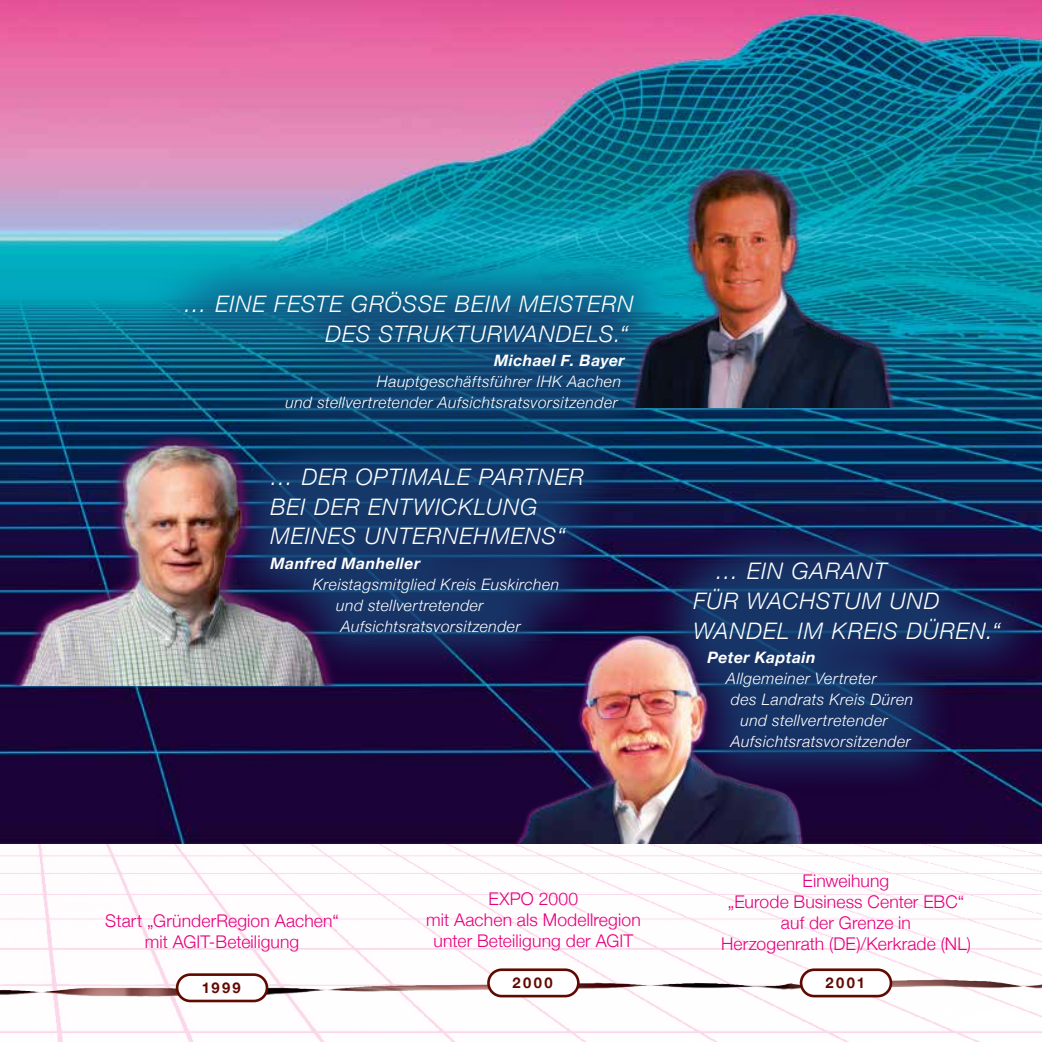
<style>
.page{position:relative;width:1042px;height:1042px;background:#fff}
.page>*{position:absolute;margin:0;border:0;box-sizing:border-box;transform-origin:0 0}
.t1{font:italic 300 22.75px/29.8px "Helvetica Neue";letter-spacing:.045em;color:#fff}
.t2{font:300 17.5px/21px "Helvetica Neue";letter-spacing:.005em;color:#e5007c;text-align:center}
.t3{font:italic 300 15.75px/21px "Helvetica Neue";letter-spacing:.03em;color:#fff}
.t4{font:italic 700 15.75px "Helvetica Neue";letter-spacing:.03em;color:#fff}
.t5{font:700 14.7px "Helvetica Neue";letter-spacing:.16em;color:#600900}
</style>
<div class="page">
<img style="left:0;top:843px;width:1042px;height:199px">
<img style="left:266px;top:980px;width:665px;height:16px">
<img style="left:0;top:0;width:1042px;height:843px">
<div style="left:801px;top:970px;width:90px;height:26px;background:#fff;border-radius:13px"></div>
<div style="left:800px;top:968px;width:92px;height:29px;border:3px solid #600900;border-radius:13px"></div>
<div style="left:177px;top:974px;width:90px;height:27px;background:#fff;border-radius:13px"></div>
<div style="left:176px;top:973px;width:92px;height:29px;border:3px solid #600900;border-radius:13px"></div>
<div style="left:488px;top:970px;width:90px;height:26px;background:#fff;border-radius:13px"></div>
<div style="left:487px;top:968px;width:93px;height:29px;border:3px solid #600900;border-radius:13px"></div>
<div style="left:225px;top:422px;width:403px;height:256px;background:#174173;opacity:.81"></div>
<div style="left:648px;top:516px;width:394px;height:278px;background:#174173;opacity:.81"></div>
<img style="left:574px;top:99px;width:334px;height:308px">
<img style="left:495px;top:620px;width:322px;height:223px">
<div style="left:141px;top:247px;width:537px;height:208px;background:#174173;opacity:.81"></div>
<img style="left:0;top:431px;width:368px;height:254px">
<h1 class="t1" style="left:184px;top:287px;width:451px;text-align:right">… EINE FESTE GRÖSSE BEIM MEISTERN<br>DES STRUKTURWANDELS.“</h1>
<p class="t4" style="left:494px;top:348px;width:132px">Michael F. Bayer</p>
<p class="t3" style="left:285px;top:370px;width:337px;text-align:right">Hauptgeschäftsführer IHK Aachen<br>und stellvertretender Aufsichtsratsvorsitzender</p>
<h1 class="t1" style="left:270px;top:460px;width:315px">… DER OPTIMALE PARTNER<br>BEI DER ENTWICKLUNG<br>MEINES UNTERNEHMENS“</h1>
<p class="t4" style="left:270px;top:551px;width:151px">Manfred Manheller</p>
<p class="t3" style="left:336px;top:573px;width:225px;text-indent:-23px">Kreistagsmitglied Kreis Euskirchen und stellvertretender<br>Aufsichtsratsvorsitzender</p>
<p class="t2" style="left:105px;top:909px;width:235px">Start „GründerRegion Aachen“ mit AGIT-Beteiligung</p>
<p class="t2" style="left:426px;top:887px;width:216px">EXPO 2000<br>mit Aachen als Modellregion unter Beteiligung der AGIT</p>
<p class="t5" style="left:202px;top:976px;width:41px">1999</p>
<p class="t5" style="left:512px;top:971px;width:42px">2000</p>
<h1 class="t1" style="left:693px;top:555px;width:308px;text-indent:22px">… EIN GARANT<br>FÜR WACHSTUM UND<br>WANDEL IM KREIS DÜREN.“</h1>
<p class="t4" style="left:707px;top:645px;width:110px">Peter Kaptain</p>
<p class="t3" style="left:726px;top:667px;width:152px">Allgemeiner Vertreter</p>
<p class="t3" style="left:731px;top:688px;width:184px">des Landrats Kreis Düren</p>
<p class="t3" style="left:740px;top:709px;width:149px">und stellvertretender</p>
<p class="t3" style="left:731px;top:730px;width:181px">Aufsichtsratsvorsitzender</p>
<p class="t2" style="left:721px;top:869px;width:251px">Einweihung<br>„Eurode Business Center EBC“ auf der Grenze in<br>Herzogenrath (DE)/Kerkrade (NL)</p>
<p class="t5" style="left:825px;top:971px;width:41px">2001</p>
</div>
